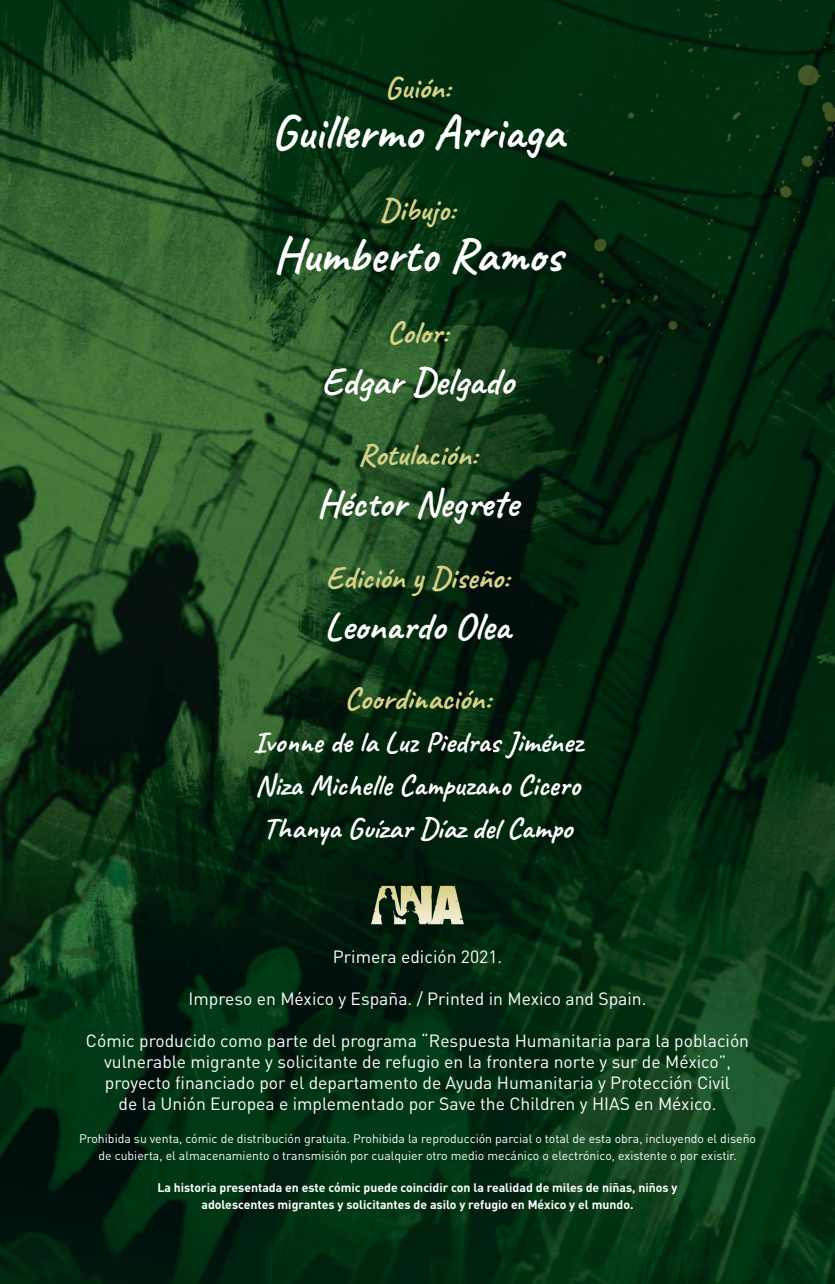
<style>
.page{position:relative;width:835px;height:1284px;background:#fff}
.page>*{position:absolute;margin:0;border:0;box-sizing:border-box;transform-origin:0 0}
.t1{font:49px "Caveat";color:#fff}
.t2{font:38.5px "Caveat";color:#fff}
.t3{font:31.5px "Caveat";color:#d8d188}
.t4{font:29.75px/42.7px "Caveat";color:#fff;text-align:justify}
.t5{font:17.5px/21px "DIN Pro";color:#fff;text-align:center}
.t6{font:12.25px/17.5px "DIN Pro";color:#fff;text-align:center}
.t7{font:700 12.25px/17.5px "DIN Pro";color:#fff;text-align:center}
</style>
<div class="page">
<img style="left:0;top:0;width:834px;height:1283px">
<svg style="left:371px;top:885px;width:83px;height:39px;background:#868d6b"></svg>
<h3 class="t3" style="left:385px;top:67px;width:67px">Guión:</h3>
<h1 class="t1" style="left:271px;top:101px;width:293px">Guillermo Arriaga</h1>
<h3 class="t3" style="left:380px;top:190px;width:77px">Dibujo:</h3>
<h1 class="t1" style="left:273px;top:224px;width:290px">Humberto Ramos</h1>
<h3 class="t3" style="left:387px;top:312px;width:63px">Color:</h3>
<h2 class="t2" style="left:321px;top:356px;width:194px">Edgar Delgado</h2>
<h3 class="t3" style="left:358px;top:435px;width:121px">Rotulación:</h3>
<h2 class="t2" style="left:316px;top:479px;width:203px">Héctor Negrete</h2>
<h3 class="t3" style="left:326px;top:557px;width:185px">Edición y Diseño:</h3>
<h2 class="t2" style="left:324px;top:601px;width:188px">Leonardo Olea</h2>
<h3 class="t3" style="left:344px;top:679px;width:147px">Coordinación:</h3>
<h3 class="t4" style="left:253px;top:721px;width:330px">Ivonne de la Luz Piedras Jiménez Niza Michelle Campuzano Cicero Thanya Guízar Díaz del Campo</h3>
<p class="t5" style="left:333px;top:944px;width:171px">Primera edición 2021.</p>
<p class="t5" style="left:188px;top:986px;width:459px">Impreso en México y España. / Printed in Mexico and Spain.</p>
<p class="t5" style="left:86px;top:1028px;width:664px">Cómic producido como parte del programa “Respuesta Humanitaria para la población vulnerable migrante y solicitante de refugio en la frontera norte y sur de México”, proyecto financiado por el departamento de Ayuda Humanitaria y Protección Civil<br>de la Unión Europea e implementado por Save the Children y HIAS en México.</p>
<p class="t6" style="left:79px;top:1128px;width:678px">Prohibida su venta, cómic de distribución gratuita. Prohibida la reproducción parcial o total de esta obra, incluyendo el diseño de cubierta, el almacenamiento o transmisión por cualquier otro medio mecánico o electrónico, existente o por existir.</p>
<p class="t7" style="left:157px;top:1177px;width:521px">La historia presentada en este cómic puede coincidir con la realidad de miles de niñas, niños y adolescentes migrantes y solicitantes de asilo y refugio en México y el mundo.</p>
</div>
